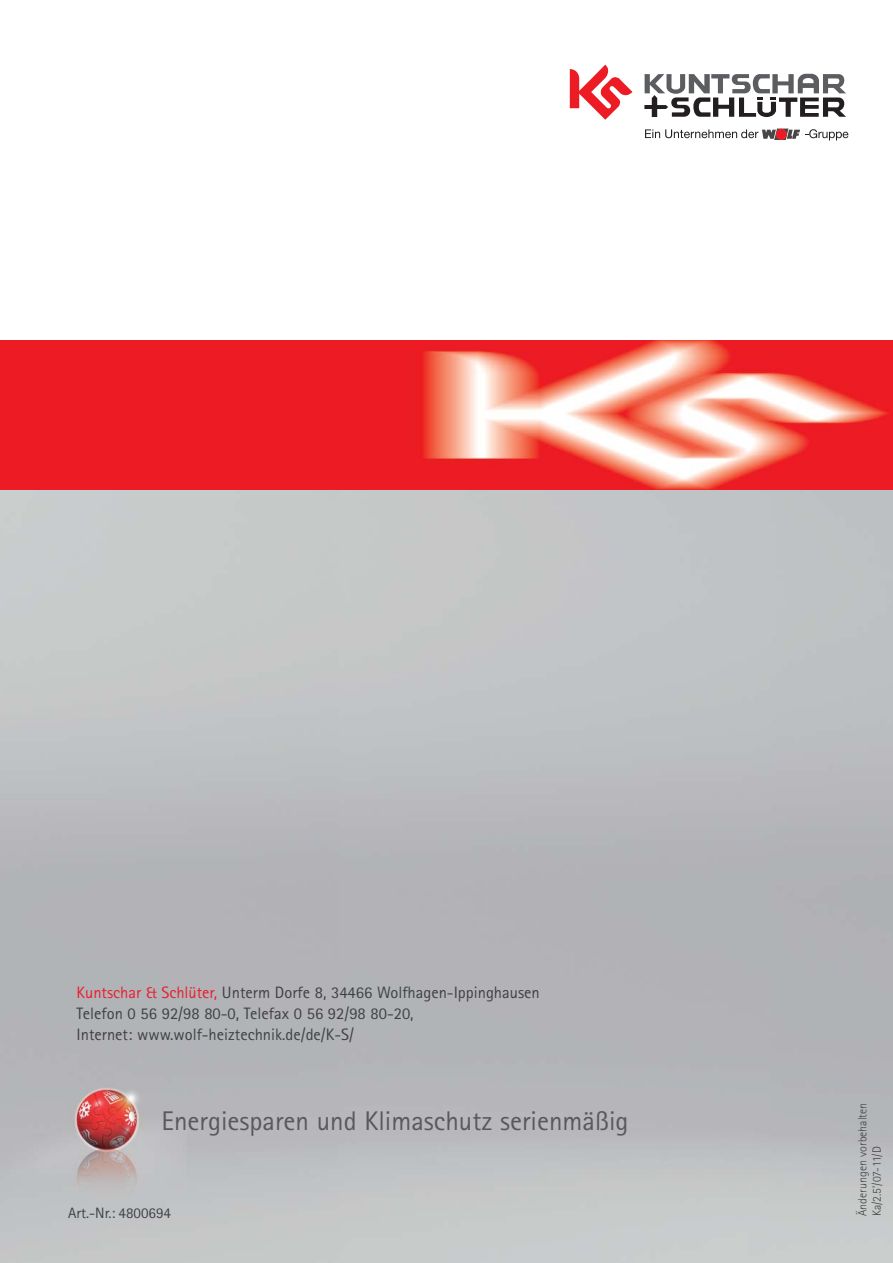
<style>
.page{position:relative;width:893px;height:1263px;background:#fff}
.page>*{position:absolute;margin:0;border:0;box-sizing:border-box;transform-origin:0 0}
.t1{font:27px "Rotis Sans Serif";color:#58595b}
.t2{font:16.5px/21px "Rotis Sans Serif";color:#404041}
.t3{font:15px "Rotis Sans Serif";color:#404041}
.t4{font:300 12px/14.4px "Rotis Sans Serif";color:#404041}
.s1{color:#ed1b2d}
</style>
<div class="page">
<img style="left:0;top:340px;width:893px;height:923px">
<svg style="left:570px;top:65px;width:62px;height:55px"></svg>
<svg style="left:644px;top:74px;width:202px;height:43px"></svg>
<svg style="left:645px;top:129px;width:203px;height:11px"></svg>
<div style="left:776px;top:129px;width:10px;height:10px;background:#ed1c24;border-radius:50%"></div>
<div style="left:776px;top:129px;width:10px;height:10px;border:1px solid #ed1c24;border-radius:50%"></div>
<p class="t2" style="left:77px;top:983px;width:465px"><span class="s1">Kuntschar &amp; Schlüter,</span> Unterm Dorfe 8, 34466 Wolfhagen-Ippinghausen<br>Telefon 0 56 92/98 80-0, Telefax 0 56 92/98 80-20,<br>Internet: www.wolf-heiztechnik.de/de/K-S/</p>
<h1 class="t1" style="left:162px;top:1112px;width:468px">Energiesparen und Klimaschutz serienmäßig</h1>
<p class="t4" style="left:856px;top:1216px;width:115px;rotate:-90deg">Änderungen vorbehalten<br>Ka/2.5’/07-11/D</p>
<p class="t3" style="left:68px;top:1208px;width:105px">Art.-Nr.: 4800694</p>
</div>
